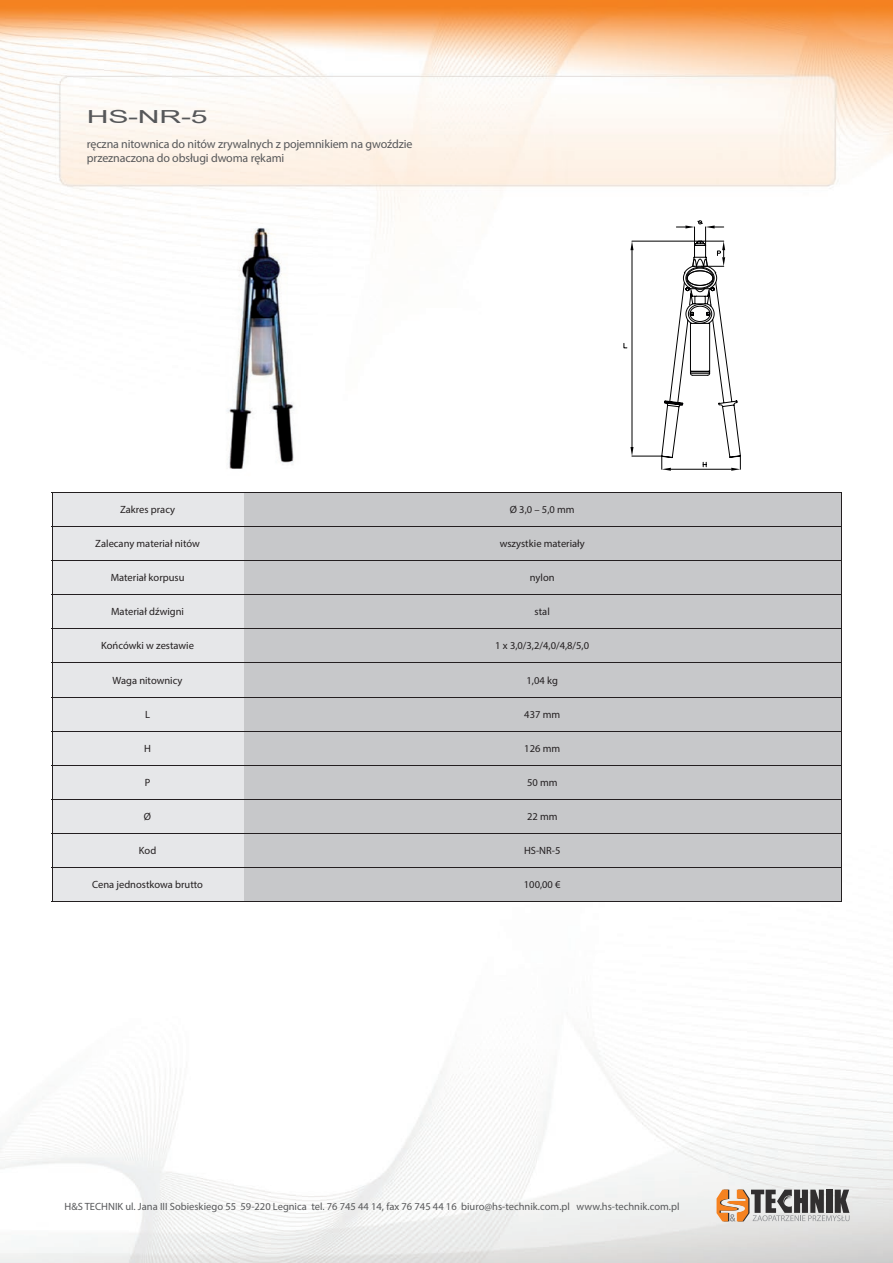
<style>
.page{position:relative;width:893px;height:1263px;background:#fff}
.page>*{position:absolute;margin:0;border:0;box-sizing:border-box;transform-origin:0 0}
.t1{font:18px "Arial";color:#57585a;scale:1.68 1}
.t2{font:12px/14.4px "Myriad Pro";letter-spacing:-.01em;color:#57585a}
.t3{font:10.5px "Myriad Pro";color:#231f20}
.t4{font:10.5px "Myriad Pro";color:#57585a}
</style>
<div class="page">
<img style="left:0;top:0;width:893px;height:1263px">
<svg style="left:716px;top:1189px;width:134px;height:32px;background:#9f9084"></svg>
<div style="left:53px;top:493px;width:190px;height:408px;background:#e6e7e9"></div>
<div style="left:244px;top:493px;width:597px;height:408px;background:#c7c8ca"></div>
<hr style="left:243px;top:493px;width:1px;height:33px;background:#e6e7e9">
<hr style="left:243px;top:527px;width:1px;height:33px;background:#e6e7e9">
<hr style="left:243px;top:561px;width:1px;height:33px;background:#e6e7e9">
<hr style="left:243px;top:595px;width:1px;height:33px;background:#e6e7e9">
<hr style="left:243px;top:629px;width:1px;height:33px;background:#e6e7e9">
<hr style="left:243px;top:663px;width:1px;height:34px;background:#e6e7e9">
<hr style="left:243px;top:698px;width:1px;height:33px;background:#e6e7e9">
<hr style="left:243px;top:732px;width:1px;height:33px;background:#e6e7e9">
<hr style="left:243px;top:766px;width:1px;height:33px;background:#e6e7e9">
<hr style="left:243px;top:800px;width:1px;height:33px;background:#e6e7e9">
<hr style="left:243px;top:834px;width:1px;height:33px;background:#e6e7e9">
<hr style="left:243px;top:868px;width:1px;height:33px;background:#e6e7e9">
<hr style="left:52px;top:526px;width:191px;height:1px;background:#231f20">
<hr style="left:243px;top:526px;width:599px;height:1px;background:#231f20">
<hr style="left:52px;top:560px;width:191px;height:1px;background:#231f20">
<hr style="left:243px;top:560px;width:599px;height:1px;background:#231f20">
<hr style="left:52px;top:594px;width:191px;height:1px;background:#231f20">
<hr style="left:243px;top:594px;width:599px;height:1px;background:#231f20">
<hr style="left:52px;top:628px;width:191px;height:1px;background:#231f20">
<hr style="left:243px;top:628px;width:599px;height:1px;background:#231f20">
<hr style="left:52px;top:662px;width:191px;height:1px;background:#231f20">
<hr style="left:243px;top:662px;width:599px;height:1px;background:#231f20">
<hr style="left:52px;top:697px;width:191px;height:1px;background:#231f20">
<hr style="left:243px;top:697px;width:599px;height:1px;background:#231f20">
<hr style="left:52px;top:731px;width:191px;height:1px;background:#231f20">
<hr style="left:243px;top:731px;width:599px;height:1px;background:#231f20">
<hr style="left:52px;top:765px;width:191px;height:1px;background:#231f20">
<hr style="left:243px;top:765px;width:599px;height:1px;background:#231f20">
<hr style="left:52px;top:492px;width:191px;height:1px;background:#231f20">
<hr style="left:52px;top:493px;width:1px;height:33px;background:#231f20">
<hr style="left:243px;top:492px;width:599px;height:1px;background:#231f20">
<hr style="left:841px;top:493px;width:1px;height:33px;background:#231f20">
<hr style="left:52px;top:527px;width:1px;height:33px;background:#231f20">
<hr style="left:841px;top:527px;width:1px;height:33px;background:#231f20">
<hr style="left:52px;top:561px;width:1px;height:33px;background:#231f20">
<hr style="left:841px;top:561px;width:1px;height:33px;background:#231f20">
<hr style="left:52px;top:595px;width:1px;height:33px;background:#231f20">
<hr style="left:841px;top:595px;width:1px;height:33px;background:#231f20">
<hr style="left:52px;top:629px;width:1px;height:33px;background:#231f20">
<hr style="left:841px;top:629px;width:1px;height:33px;background:#231f20">
<hr style="left:52px;top:663px;width:1px;height:34px;background:#231f20">
<hr style="left:841px;top:663px;width:1px;height:34px;background:#231f20">
<hr style="left:52px;top:698px;width:1px;height:33px;background:#231f20">
<hr style="left:841px;top:698px;width:1px;height:33px;background:#231f20">
<hr style="left:52px;top:732px;width:1px;height:33px;background:#231f20">
<hr style="left:841px;top:732px;width:1px;height:33px;background:#231f20">
<hr style="left:52px;top:766px;width:1px;height:33px;background:#231f20">
<hr style="left:841px;top:766px;width:1px;height:33px;background:#231f20">
<hr style="left:52px;top:799px;width:191px;height:1px;background:#231f20">
<hr style="left:52px;top:800px;width:1px;height:33px;background:#231f20">
<hr style="left:243px;top:799px;width:599px;height:1px;background:#231f20">
<hr style="left:841px;top:800px;width:1px;height:33px;background:#231f20">
<hr style="left:52px;top:833px;width:191px;height:1px;background:#231f20">
<hr style="left:52px;top:834px;width:1px;height:33px;background:#231f20">
<hr style="left:243px;top:833px;width:599px;height:1px;background:#231f20">
<hr style="left:841px;top:834px;width:1px;height:33px;background:#231f20">
<hr style="left:52px;top:867px;width:191px;height:1px;background:#231f20">
<hr style="left:52px;top:868px;width:1px;height:33px;background:#231f20">
<hr style="left:243px;top:867px;width:599px;height:1px;background:#231f20">
<hr style="left:841px;top:868px;width:1px;height:33px;background:#231f20">
<hr style="left:52px;top:901px;width:191px;height:1px;background:#231f20">
<hr style="left:243px;top:901px;width:599px;height:1px;background:#231f20">
<img style="left:202px;top:216px;width:116px;height:261px">
<svg style="left:624px;top:220px;width:117px;height:251px"></svg>
<h1 class="t1" style="left:87px;top:105px;width:73px">HS-NR-5</h1>
<p class="t2" style="left:87px;top:137px;width:327px">ręczna nitownica do nitów zrywalnych z pojemnikiem na gwoździe przeznaczona do obsługi dwoma rękami</p>
<p class="t3" style="left:120px;top:503px;width:57px">Zakres pracy</p>
<p class="t3" style="left:510px;top:503px;width:66px">Ø 3,0 – 5,0 mm</p>
<p class="t3" style="left:95px;top:537px;width:106px">Zalecany materiał nitów</p>
<p class="t3" style="left:500px;top:537px;width:87px">wszystkie materiały</p>
<p class="t3" style="left:111px;top:571px;width:75px">Materiał korpusu</p>
<p class="t3" style="left:530px;top:571px;width:26px">nylon</p>
<p class="t3" style="left:111px;top:605px;width:74px">Materiał dźwigni</p>
<p class="t3" style="left:535px;top:605px;width:17px">stal</p>
<p class="t3" style="left:101px;top:639px;width:94px">Końcówki w zestawie</p>
<p class="t3" style="left:495px;top:639px;width:95px">1 x 3,0/3,2/4,0/4,8/5,0</p>
<p class="t3" style="left:113px;top:674px;width:71px">Waga nitownicy</p>
<p class="t3" style="left:527px;top:674px;width:33px">1,04 kg</p>
<p class="t3" style="left:145px;top:708px;width:6px">L</p>
<p class="t3" style="left:524px;top:708px;width:37px">437 mm</p>
<p class="t3" style="left:144px;top:742px;width:8px">H</p>
<p class="t3" style="left:524px;top:742px;width:37px">126 mm</p>
<p class="t3" style="left:145px;top:776px;width:7px">P</p>
<p class="t3" style="left:527px;top:776px;width:32px">50 mm</p>
<p class="t3" style="left:144px;top:810px;width:9px">Ø</p>
<p class="t3" style="left:527px;top:810px;width:32px">22 mm</p>
<p class="t3" style="left:139px;top:844px;width:19px">Kod</p>
<p class="t3" style="left:524px;top:844px;width:38px">HS-NR-5</p>
<p class="t3" style="left:92px;top:878px;width:112px">Cena jednostkowa brutto</p>
<p class="t3" style="left:524px;top:878px;width:38px">100,00 €</p>
<p class="t4" style="left:65px;top:1199px;width:616px">H&amp;S TECHNIK ul. Jana III Sobieskiego 55 59-220 Legnica tel. 76 745 44 14, fax 76 745 44 16 biuro@hs-technik.com.pl www.hs-technik.com.pl</p>
</div>
